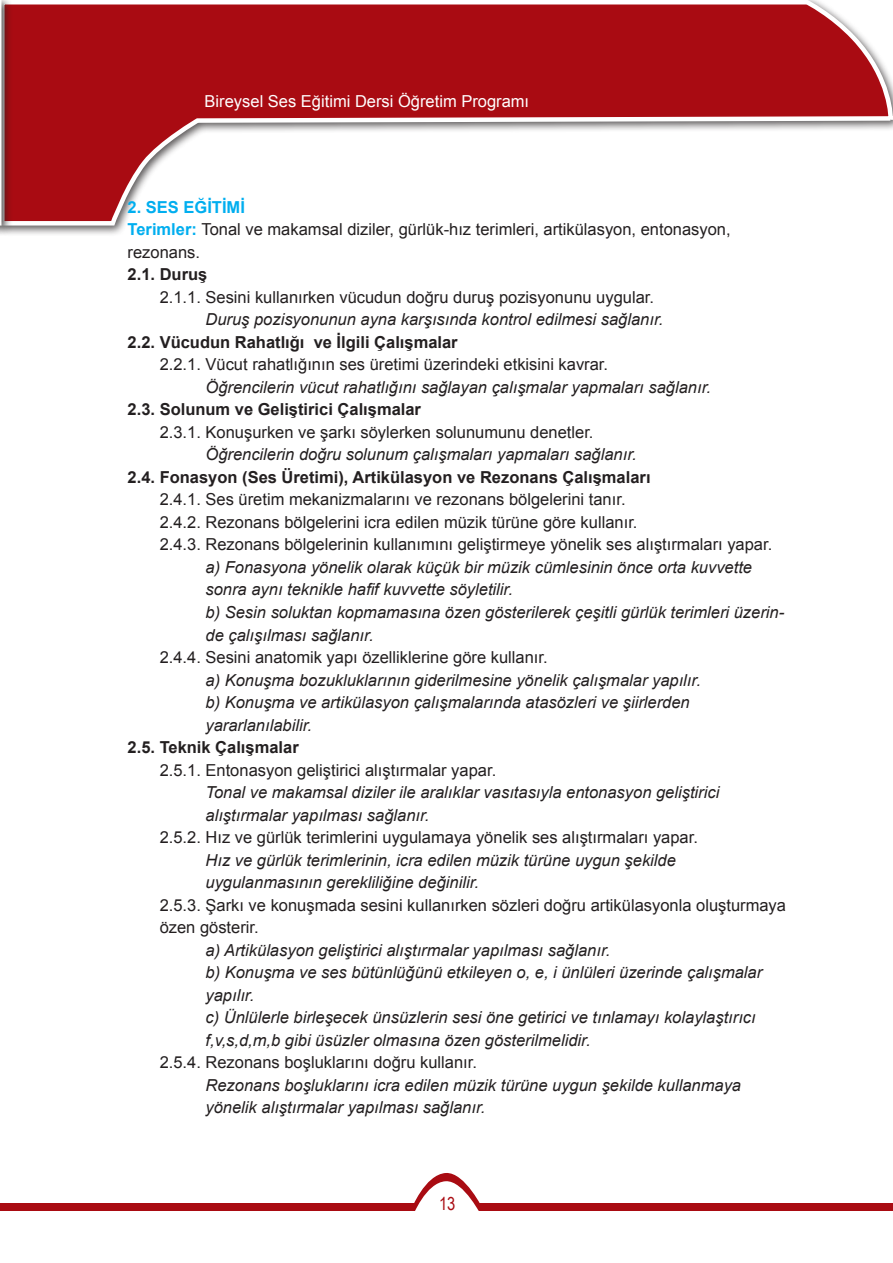
<style>
.page{position:relative;width:893px;height:1263px;background:#fff}
.page>*{position:absolute;margin:0;border:0;box-sizing:border-box;transform-origin:0 0}
.t1{font:18px "Arial Narrow";color:#a90b12}
.ana_metin{font:italic 16.5px "Arial";color:#231f20}
.ana_metin-2{font:16.5px "Arial";color:#231f20}
.Paragraf_Stili_2{font:700 16.5px "Arial";color:#231f20}
.t2{font:16.5px "Arial";color:#fff}
.Paragraf_Stili_1{font:700 16.5px "Arial";color:#00aeef}
.s1{font-weight:700;color:#00aeef}
</style>
<div class="page">
<div style="left:480px;top:1203px;width:413px;height:8px;background:#a90b12"></div>
<div style="left:1px;top:1203px;width:414px;height:8px;background:#a90b12"></div>
<svg style="left:414px;top:1173px;width:66px;height:38px"></svg>
<div style="left:0;top:0;width:893px;height:237px;background:#231f20;opacity:.75"></div>
<svg style="left:12px;top:0;width:881px;height:228px"></svg>
<div style="left:0;top:0;width:12px;height:237px;background:#231f20;opacity:.75"></div>
<svg style="left:0;top:0;width:4px;height:228px"></svg>
<p class="t2" style="left:205px;top:91px;width:326px">Bireysel Ses Eğitimi Dersi Öğretim Programı</p>
<p class="Paragraf_Stili_1" style="left:128px;top:196px;width:119px">2. SES EĞİTİMİ</p>
<p class="ana_metin-2" style="left:128px;top:219px;width:605px"><span class="s1">Terimler:</span> Tonal ve makamsal diziler, gürlük-hız terimleri, artikülasyon, entonasyon,</p>
<p class="ana_metin-2" style="left:128px;top:241px;width:74px">rezonans.</p>
<p class="Paragraf_Stili_2" style="left:128px;top:264px;width:81px">2.1. Duruş</p>
<p class="ana_metin-2" style="left:160px;top:286px;width:496px">2.1.1. Sesini kullanırken vücudun doğru duruş pozisyonunu uygular.</p>
<p class="ana_metin" style="left:206px;top:309px;width:459px">Duruş pozisyonunun ayna karşısında kontrol edilmesi sağlanır.</p>
<p class="Paragraf_Stili_2" style="left:128px;top:331px;width:332px">2.2. Vücudun Rahatlığı ve İlgili Çalışmalar</p>
<p class="ana_metin-2" style="left:160px;top:354px;width:450px">2.2.1. Vücut rahatlığının ses üretimi üzerindeki etkisini kavrar.</p>
<p class="ana_metin" style="left:206px;top:376px;width:507px">Öğrencilerin vücut rahatlığını sağlayan çalışmalar yapmaları sağlanır.</p>
<p class="Paragraf_Stili_2" style="left:128px;top:399px;width:295px">2.3. Solunum ve Geliştirici Çalışmalar</p>
<p class="ana_metin-2" style="left:160px;top:421px;width:435px">2.3.1. Konuşurken ve şarkı söylerken solunumunu denetler.</p>
<p class="ana_metin" style="left:205px;top:444px;width:433px">Öğrencilerin doğru solunum çalışmaları yapmaları sağlanır.</p>
<p class="Paragraf_Stili_2" style="left:128px;top:466px;width:524px">2.4. Fonasyon (Ses Üretimi), Artikülasyon ve Rezonans Çalışmaları</p>
<p class="ana_metin-2" style="left:160px;top:489px;width:467px">2.4.1. Ses üretim mekanizmalarını ve rezonans bölgelerini tanır.</p>
<p class="ana_metin-2" style="left:160px;top:511px;width:479px">2.4.2. Rezonans bölgelerini icra edilen müzik türüne göre kullanır.</p>
<p class="ana_metin-2" style="left:160px;top:534px;width:614px">2.4.3. Rezonans bölgelerinin kullanımını geliştirmeye yönelik ses alıştırmaları yapar.</p>
<p class="ana_metin" style="left:206px;top:556px;width:548px">a) Fonasyona yönelik olarak küçük bir müzik cümlesinin önce orta kuvvette</p>
<p class="ana_metin" style="left:206px;top:579px;width:309px">sonra aynı teknikle hafif kuvvette söyletilir.</p>
<p class="ana_metin" style="left:206px;top:601px;width:580px">b) Sesin soluktan kopmamasına özen gösterilerek çeşitli gürlük terimleri üzerin-</p>
<p class="ana_metin" style="left:206px;top:624px;width:170px">de çalışılması sağlanır.</p>
<p class="ana_metin-2" style="left:160px;top:646px;width:389px">2.4.4. Sesini anatomik yapı özelliklerine göre kullanır.</p>
<p class="ana_metin" style="left:206px;top:669px;width:497px">a) Konuşma bozukluklarının giderilmesine yönelik çalışmalar yapılır.</p>
<p class="ana_metin" style="left:206px;top:691px;width:486px">b) Konuşma ve artikülasyon çalışmalarında atasözleri ve şiirlerden</p>
<p class="ana_metin" style="left:206px;top:714px;width:108px">yararlanılabilir.</p>
<p class="Paragraf_Stili_2" style="left:128px;top:736px;width:173px">2.5. Teknik Çalışmalar</p>
<p class="ana_metin-2" style="left:160px;top:759px;width:338px">2.5.1. Entonasyon geliştirici alıştırmalar yapar.</p>
<p class="ana_metin" style="left:205px;top:781px;width:515px">Tonal ve makamsal diziler ile aralıklar vasıtasıyla entonasyon geliştirici</p>
<p class="ana_metin" style="left:206px;top:804px;width:226px">alıştırmalar yapılması sağlanır.</p>
<p class="ana_metin-2" style="left:160px;top:826px;width:540px">2.5.2. Hız ve gürlük terimlerini uygulamaya yönelik ses alıştırmaları yapar.</p>
<p class="ana_metin" style="left:205px;top:849px;width:472px">Hız ve gürlük terimlerinin, icra edilen müzik türüne uygun şekilde</p>
<p class="ana_metin" style="left:206px;top:871px;width:275px">uygulanmasının gerekliliğine değinilir.</p>
<p class="ana_metin-2" style="left:160px;top:894px;width:628px">2.5.3. Şarkı ve konuşmada sesini kullanırken sözleri doğru artikülasyonla oluşturmaya</p>
<p class="ana_metin-2" style="left:160px;top:916px;width:101px">özen gösterir.</p>
<p class="ana_metin" style="left:205px;top:939px;width:406px">a) Artikülasyon geliştirici alıştırmalar yapılması sağlanır.</p>
<p class="ana_metin" style="left:206px;top:961px;width:558px">b) Konuşma ve ses bütünlüğünü etkileyen o, e, i ünlüleri üzerinde çalışmalar</p>
<p class="ana_metin" style="left:206px;top:984px;width:50px">yapılır.</p>
<p class="ana_metin" style="left:206px;top:1006px;width:552px">c) Ünlülerle birleşecek ünsüzlerin sesi öne getirici ve tınlamayı kolaylaştırıcı</p>
<p class="ana_metin" style="left:206px;top:1029px;width:387px">f,v,s,d,m,b gibi üsüzler olmasına özen gösterilmelidir.</p>
<p class="ana_metin-2" style="left:160px;top:1051px;width:319px">2.5.4. Rezonans boşluklarını doğru kullanır.</p>
<p class="ana_metin" style="left:205px;top:1074px;width:537px">Rezonans boşluklarını icra edilen müzik türüne uygun şekilde kullanmaya</p>
<p class="ana_metin" style="left:206px;top:1096px;width:281px">yönelik alıştırmalar yapılması sağlanır.</p>
<p class="t1" style="left:439px;top:1190px;width:18px">13</p>
</div>
